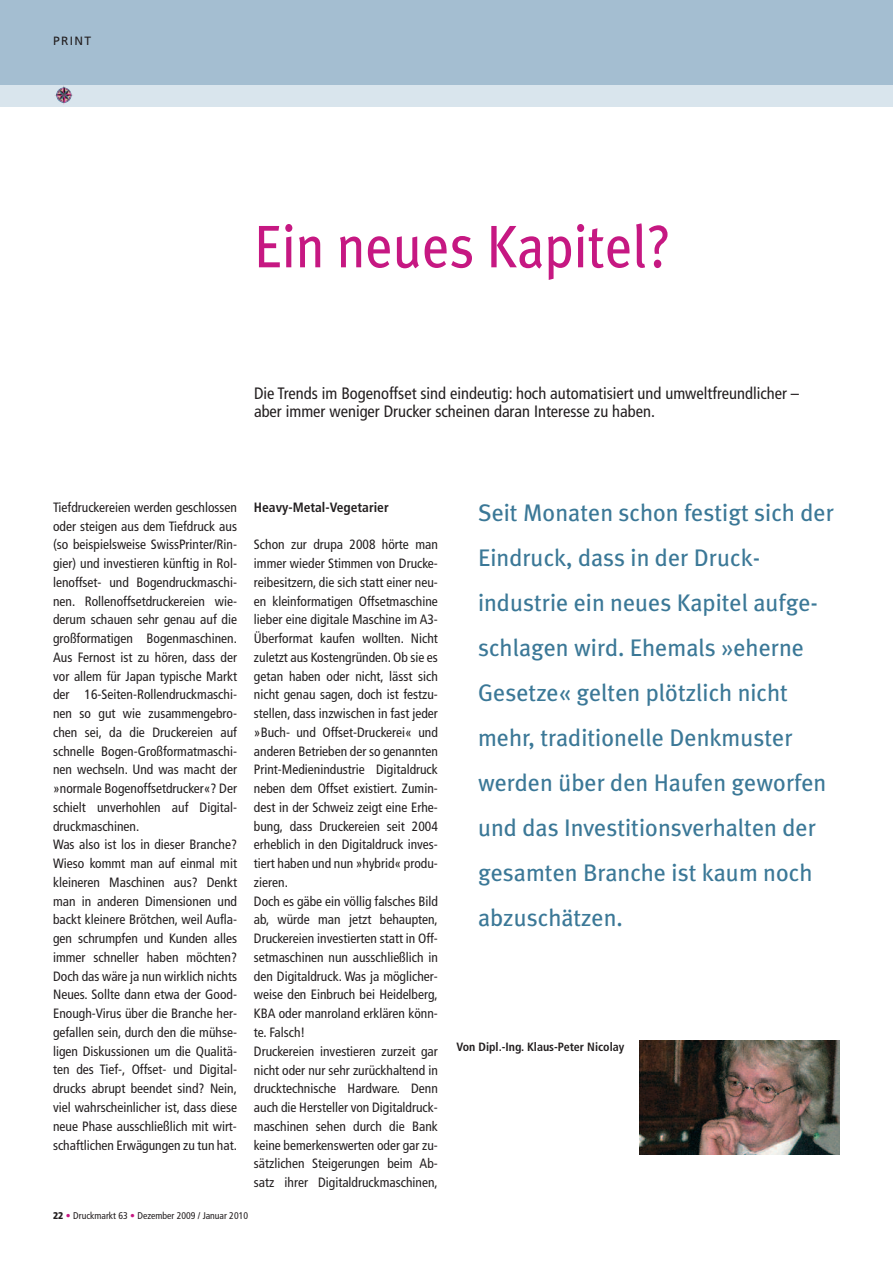
<style>
.page{position:relative;width:893px;height:1263px;background:#fff}
.page>*{position:absolute;margin:0;border:0;box-sizing:border-box;transform-origin:0 0}
.t1{font:60px "Meta Plus";color:#c61882;scale:.9 1}
.t2{font:24px/45px "Meta Plus";color:#3b7897}
.t3{font:condensed 16.5px/18px "Frutiger";color:#231f20}
.t4{font:condensed 13.5px/18.8px "Frutiger";color:#231f20}
.t5{font:700 condensed 13.5px "Frutiger";color:#231f20}
.t6{font:700 condensed 12px "Frutiger";color:#231f20}
.t7{font:12px "Frutiger";letter-spacing:.11em;color:#231f20}
.t8{font:condensed 9.75px "Frutiger";color:#231f20}
.s1{font-weight:900}
.s2{font-weight:700;color:#c61882}
.s3{color:#c61882}
</style>
<div class="page">
<div style="left:0;top:0;width:893px;height:85px;background:#a4bed1"></div>
<div style="left:0;top:85px;width:893px;height:21px;background:#d9e5ed"></div>
<svg style="left:64px;top:88px;width:9px;height:12px"></svg>
<img style="left:639px;top:1041px;width:201px;height:113px">
<p class="t7" style="left:53px;top:36px;width:40px">PRINT</p>
<h1 class="t1" style="left:254px;top:211px;width:464px">Ein neues Kapitel?</h1>
<p class="t3" style="left:254px;top:386px;width:547px">Die Trends im Bogenoffset sind eindeutig: hoch automatisiert und umweltfreundlicher – aber immer weniger Drucker scheinen daran Interesse zu haben.</p>
<p class="t4" style="left:53px;top:499px;width:185px">Tiefdruckereien werden geschlossen oder steigen aus dem Tiefdruck aus (so beispielsweise SwissPrinter/Rin&shy;gier) und investieren künftig in Rol&shy;lenoffset- und Bogendruckmaschi&shy;nen. Rollenoffsetdruckereien wie&shy;derum schauen sehr genau auf die großformatigen Bogenmaschinen.<br>Aus Fernost ist zu hören, dass der vor allem für Japan typische Markt der 16-Seiten-Rollendruckmaschi&shy;nen so gut wie zusammengebro&shy;chen sei, da die Druckereien auf schnelle Bogen-Großformatmaschi&shy;nen wechseln. Und was macht der »normale Bogenoffsetdrucker«? Der schielt unverhohlen auf Digital&shy;druckmaschinen.<br>Was also ist los in dieser Branche?<br>Wieso kommt man auf einmal mit kleineren Maschinen aus? Denkt man in anderen Dimensionen und backt kleinere Brötchen, weil Aufla&shy;gen schrumpfen und Kunden alles immer schneller haben möchten?<br>Doch das wäre ja nun wirklich nichts Neues. Sollte dann etwa der Good-Enough-Virus über die Branche her&shy;gefallen sein, durch den die mühse&shy;ligen Diskussionen um die Qualitä&shy;ten des Tief-, Offset- und Digital&shy;drucks abrupt beendet sind? Nein, viel wahrscheinlicher ist, dass diese neue Phase ausschließlich mit wirt&shy;schaftlichen Erwägungen zu tun hat.</p>
<p class="t5" style="left:254px;top:502px;width:136px">Heavy-Metal-Vegetarier</p>
<p class="t4" style="left:254px;top:536px;width:185px">Schon zur drupa 2008 hörte man immer wieder Stimmen von Drucke&shy;reibesitzern, die sich statt einer neu&shy;en kleinformatigen Offsetmaschine lieber eine digitale Maschine im A3- Überformat kaufen wollten. Nicht zuletzt aus Kostengründen.Ob sie es getan haben oder nicht, lässt sich nicht genau sagen, doch ist festzu&shy;stellen, dass inzwischen in fast jeder »Buch- und Offset-Druckerei« und anderen Betrieben der so genannten Print-Medienindustrie Digitaldruck neben dem Offset existiert. Zumin&shy;dest in der Schweiz zeigt eine Erhe&shy;bung, dass Druckereien seit 2004 erheblich in den Digitaldruck inves&shy;tiert haben und nun »hybrid« produ&shy;zieren.<br>Doch es gäbe ein völlig falsches Bild ab, würde man jetzt behaupten, Druckereien investierten statt in Off&shy;setmaschinen nun ausschließlich in den Digitaldruck. Was ja möglicher&shy;weise den Einbruch bei Heidelberg, KBA oder manroland erklären könn&shy;te. Falsch!<br>Druckereien investieren zurzeit gar nicht oder nur sehr zurückhaltend in drucktechnische Hardware. Denn auch die Hersteller von Digitaldruck&shy;maschinen sehen durch die Bank keine bemerkenswerten oder gar zu&shy;sätzlichen Steigerungen beim Ab&shy;satz ihrer Digitaldruckmaschinen,</p>
<p class="t8" style="left:53px;top:1212px;width:196px"><span class="s1">22</span> <span class="s2">•</span> Druckmarkt 63 <span class="s3">•</span> Dezember 2009 / Januar 2010</p>
<p class="t2" style="left:478px;top:490px;width:357px">Seit Monaten schon festigt sich der<br>Eindruck, dass in der Druck&shy;industrie ein neues Kapitel aufge&shy;schlagen wird. Ehemals »eherne<br>Gesetze« gelten plötzlich nicht mehr, traditionelle Denkmuster werden über den Haufen geworfen und das Investitionsverhalten der gesamten Branche ist kaum noch abzuschätzen.</p>
<p class="t6" style="left:456px;top:1042px;width:169px">Von Dipl.-Ing. Klaus-Peter Nicolay</p>
</div>
